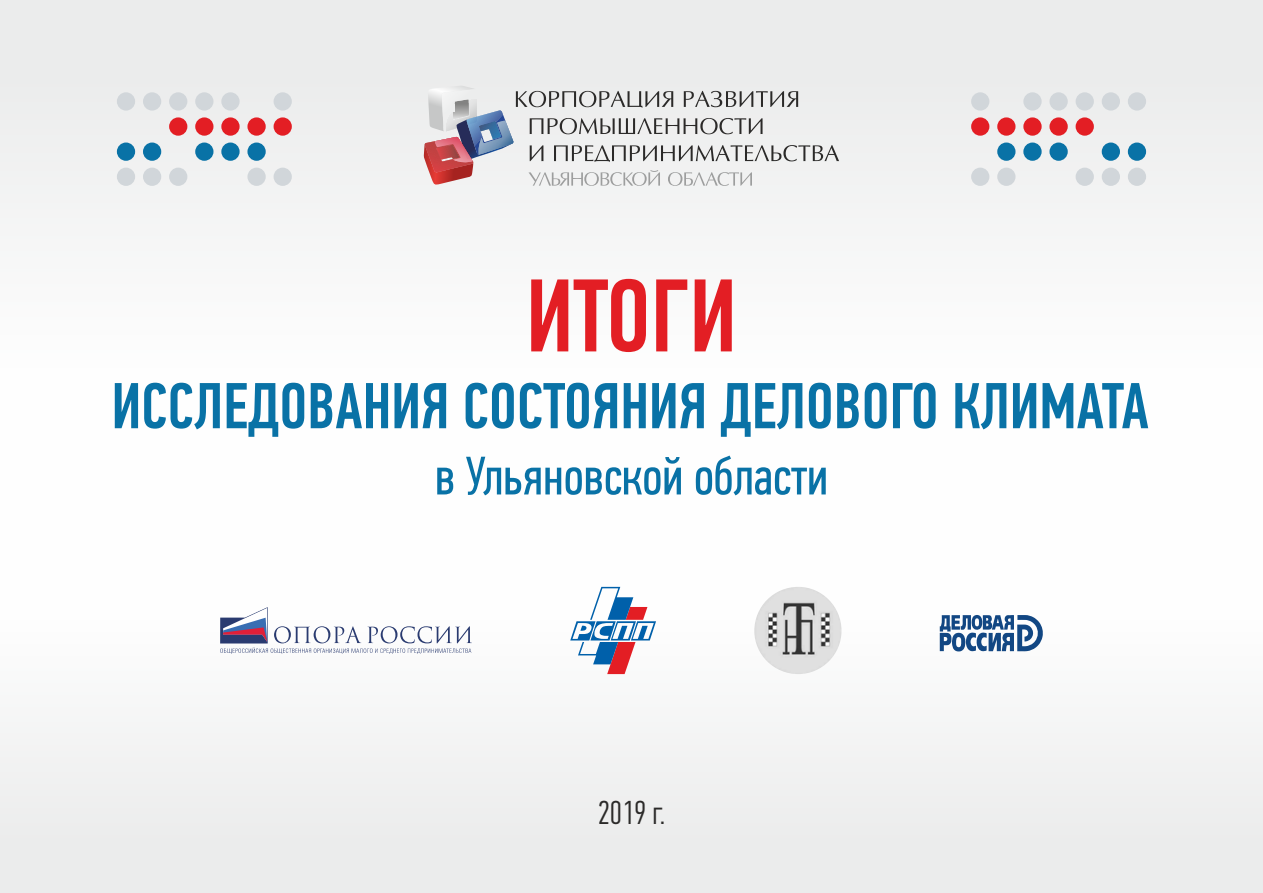
<style>
.page{position:relative;width:1263px;height:893px;background:#f7f7f7}
.page>*{position:absolute;margin:0;border:0;box-sizing:border-box;transform-origin:0 0}
.t1{font:500 103.35px "PF Din Text Comp Pro";color:#e31e24}
.t2{font:500 64.95px "PF Din Text Comp Pro";color:#0972a6}
.t3{font:54.3px "PF Din Text Comp Pro";color:#0972a6}
.t4{font:300 33.3px "PF Din Text Comp Pro";color:#2b2a29}
</style>
<div class="page">
<div style="left:274px;top:92px;width:18px;height:19px;background:#d1d6da;border-radius:50%"></div>
<div style="left:274px;top:117px;width:18px;height:19px;background:#e31e24;border-radius:50%"></div>
<div style="left:247px;top:117px;width:19px;height:19px;background:#e31e24;border-radius:50%"></div>
<div style="left:247px;top:143px;width:19px;height:18px;background:#0972a6;border-radius:50%"></div>
<div style="left:221px;top:143px;width:19px;height:18px;background:#0972a6;border-radius:50%"></div>
<div style="left:274px;top:168px;width:18px;height:18px;background:#d1d6da;border-radius:50%"></div>
<div style="left:247px;top:168px;width:19px;height:18px;background:#d1d6da;border-radius:50%"></div>
<div style="left:169px;top:168px;width:18px;height:18px;background:#d1d6da;border-radius:50%"></div>
<div style="left:143px;top:168px;width:18px;height:18px;background:#d1d6da;border-radius:50%"></div>
<div style="left:117px;top:168px;width:18px;height:18px;background:#d1d6da;border-radius:50%"></div>
<div style="left:195px;top:143px;width:18px;height:18px;background:#0972a6;border-radius:50%"></div>
<div style="left:143px;top:143px;width:18px;height:18px;background:#0972a6;border-radius:50%"></div>
<div style="left:117px;top:143px;width:18px;height:18px;background:#0972a6;border-radius:50%"></div>
<div style="left:221px;top:117px;width:19px;height:19px;background:#e31e24;border-radius:50%"></div>
<div style="left:195px;top:117px;width:18px;height:19px;background:#e31e24;border-radius:50%"></div>
<div style="left:169px;top:117px;width:18px;height:19px;background:#e31e24;border-radius:50%"></div>
<div style="left:221px;top:92px;width:19px;height:19px;background:#d1d6da;border-radius:50%"></div>
<div style="left:195px;top:92px;width:18px;height:19px;background:#d1d6da;border-radius:50%"></div>
<div style="left:169px;top:92px;width:18px;height:19px;background:#d1d6da;border-radius:50%"></div>
<div style="left:143px;top:92px;width:18px;height:19px;background:#d1d6da;border-radius:50%"></div>
<div style="left:117px;top:92px;width:18px;height:19px;background:#d1d6da;border-radius:50%"></div>
<div style="left:971px;top:92px;width:18px;height:19px;background:#d1d6da;border-radius:50%"></div>
<div style="left:971px;top:117px;width:18px;height:19px;background:#e31e24;border-radius:50%"></div>
<div style="left:997px;top:117px;width:18px;height:19px;background:#e31e24;border-radius:50%"></div>
<div style="left:997px;top:143px;width:18px;height:18px;background:#0972a6;border-radius:50%"></div>
<div style="left:1023px;top:143px;width:19px;height:18px;background:#0972a6;border-radius:50%"></div>
<div style="left:971px;top:168px;width:18px;height:18px;background:#d1d6da;border-radius:50%"></div>
<div style="left:997px;top:168px;width:18px;height:18px;background:#d1d6da;border-radius:50%"></div>
<div style="left:1075px;top:168px;width:19px;height:18px;background:#d1d6da;border-radius:50%"></div>
<div style="left:1102px;top:168px;width:18px;height:18px;background:#d1d6da;border-radius:50%"></div>
<div style="left:1128px;top:168px;width:18px;height:18px;background:#d1d6da;border-radius:50%"></div>
<div style="left:1049px;top:143px;width:19px;height:18px;background:#0972a6;border-radius:50%"></div>
<div style="left:1102px;top:143px;width:18px;height:18px;background:#0972a6;border-radius:50%"></div>
<div style="left:1128px;top:143px;width:18px;height:18px;background:#0972a6;border-radius:50%"></div>
<div style="left:1023px;top:117px;width:19px;height:19px;background:#e31e24;border-radius:50%"></div>
<div style="left:1049px;top:117px;width:19px;height:19px;background:#e31e24;border-radius:50%"></div>
<div style="left:1075px;top:117px;width:19px;height:19px;background:#e31e24;border-radius:50%"></div>
<div style="left:1023px;top:92px;width:19px;height:19px;background:#d1d6da;border-radius:50%"></div>
<div style="left:1049px;top:92px;width:19px;height:19px;background:#d1d6da;border-radius:50%"></div>
<div style="left:1075px;top:92px;width:19px;height:19px;background:#d1d6da;border-radius:50%"></div>
<div style="left:1102px;top:92px;width:18px;height:19px;background:#d1d6da;border-radius:50%"></div>
<div style="left:1128px;top:92px;width:18px;height:19px;background:#d1d6da;border-radius:50%"></div>
<svg style="left:423px;top:85px;width:416px;height:101px"></svg>
<svg style="left:220px;top:607px;width:252px;height:47px"></svg>
<img style="left:754px;top:587px;width:87px;height:87px;border-radius:50%">
<svg style="left:940px;top:615px;width:103px;height:37px"></svg>
<svg style="left:570px;top:587px;width:86px;height:87px"></svg>
<h1 class="t1" style="left:526px;top:274px;width:212px">ИТОГИ</h1>
<p class="t2" style="left:112px;top:379px;width:1039px">ИССЛЕДОВАНИЯ СОСТОЯНИЯ ДЕЛОВОГО КЛИМАТА</p>
<p class="t3" style="left:435px;top:454px;width:395px">в Ульяновской области</p>
<p class="t4" style="left:598px;top:799px;width:69px">2019 г.</p>
</div>
